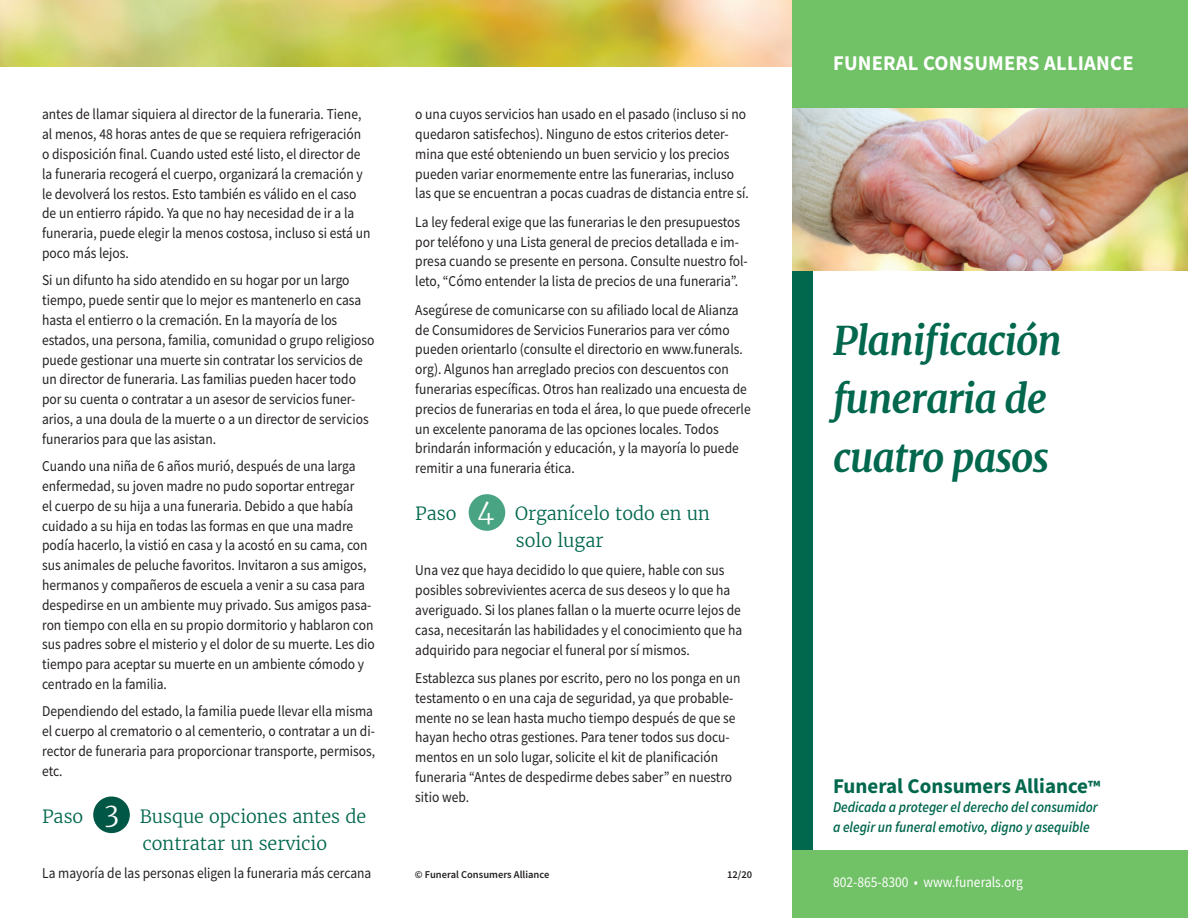
<style>
.page{position:relative;width:1188px;height:918px;background:#fff}
.page>*{position:absolute;margin:0;border:0;box-sizing:border-box;transform-origin:0 0}
.t1{font:italic 700 39px/58.5px "Merriweather";letter-spacing:-.025em;color:#01674d}
.t2{font:700 21px "Source Sans Pro";color:#01674d}
.t3{font:700 21px "Source Sans Pro";letter-spacing:.01em;color:#fff}
.t4{font:300 18px/27px "Merriweather";color:#01674d}
.t5{font:15px/19.8px "Source Sans Pro";color:#231f20;scale:.9 1}
.t6{font:italic 600 15px/19.5px "Source Sans Pro";color:#01674d;scale:.9 1}
.t7{font:15px "Source Sans Pro";color:#fff;scale:.9 1}
.t8{font:600 10.5px "Source Sans Pro";color:#231f20}
.s1{font-size:27px;color:#fff}
.s2{font-size:18px}
</style>
<div class="page">
<img style="left:0;top:0;width:793px;height:67px">
<div style="left:469px;top:494px;width:36px;height:37px;background:#48a483;border-radius:50%"></div>
<div style="left:93px;top:797px;width:37px;height:36px;background:#005746;border-radius:50%"></div>
<div style="left:793px;top:264px;width:20px;height:586px;background:#01674d"></div>
<div style="left:793px;top:850px;width:395px;height:68px;background:#71c167"></div>
<div style="left:793px;top:0;width:395px;height:108px;background:#71c167"></div>
<img style="left:793px;top:108px;width:395px;height:162px">
<p class="t5" style="left:42px;top:105px;width:366px">antes de llamar siquiera al director de la funeraria. Tiene, al menos, 48 horas antes de que se requiera refrigeración o disposición final. Cuando usted esté listo, el director de la funeraria recogerá el cuerpo, organizará la cremación y le devolverá los restos. Esto también es válido en el caso de un entierro rápido. Ya que no hay necesidad de ir a la funeraria, puede elegir la menos costosa, incluso si está un poco más lejos.</p>
<p class="t5" style="left:42px;top:270px;width:371px">Si un difunto ha sido atendido en su hogar por un largo tiempo, puede sentir que lo mejor es mantenerlo en casa hasta el entierro o la cremación. En la mayoría de los estados, una persona, familia, comunidad o grupo religioso puede gestionar una muerte sin contratar los servicios de un director de funeraria. Las familias pueden hacer todo por su cuenta o contratar a un asesor de servicios funer&shy;arios, a una doula de la muerte o a un director de servicios funerarios para que las asistan.</p>
<p class="t5" style="left:42px;top:456px;width:371px">Cuando una niña de 6 años murió, después de una larga enfermedad, su joven madre no pudo soportar entregar<br>el cuerpo de su hija a una funeraria. Debido a que había cuidado a su hija en todas las formas en que una madre podía hacerlo, la vistió en casa y la acostó en su cama, con sus animales de peluche favoritos. Invitaron a sus amigos, hermanos y compañeros de escuela a venir a su casa para despedirse en un ambiente muy privado. Sus amigos pasa&shy;ron tiempo con ella en su propio dormitorio y hablaron con sus padres sobre el misterio y el dolor de su muerte. Les dio tiempo para aceptar su muerte en un ambiente cómodo y centrado en la familia.</p>
<p class="t5" style="left:42px;top:701px;width:372px">Dependiendo del estado, la familia puede llevar ella misma el cuerpo al crematorio o al cementerio, o contratar a un di&shy;rector de funeraria para proporcionar transporte, permisos, etc.</p>
<p class="t4" style="left:143px;top:803px;width:225px;text-indent:-101px">Paso <span class="s1">3</span> Busque opciones antes de contratar un servicio</p>
<p class="t5" style="left:42px;top:863px;width:367px">La mayoría de las personas eligen la funeraria más cercana</p>
<p class="t5" style="left:415px;top:104px;width:372px">o una cuyos servicios han usado en el pasado (incluso si no quedaron satisfechos). Ninguno de estos criterios deter&shy;mina que esté obteniendo un buen servicio y los precios pueden variar enormemente entre las funerarias, incluso las que se encuentran a pocas cuadras de distancia entre sí.</p>
<p class="t5" style="left:415px;top:212px;width:371px">La ley federal exige que las funerarias le den presupuestos por teléfono y una Lista general de precios detallada e im&shy;presa cuando se presente en persona. Consulte nuestro fol&shy;leto, “Cómo entender la lista de precios de una funeraria”.</p>
<p class="t5" style="left:415px;top:300px;width:374px">Asegúrese de comunicarse con su afiliado local de Alianza de Consumidores de Servicios Funerarios para ver cómo pueden orientarlo (consulte el directorio en www.funerals. org). Algunos han arreglado precios con descuentos con funerarias específicas. Otros han realizado una encuesta de precios de funerarias en toda el área, lo que puede ofrecerle un excelente panorama de las opciones locales. Todos brindarán información y educación, y la mayoría lo puede remitir a una funeraria ética.</p>
<p class="t4" style="left:415px;top:500px;width:296px;text-align:center">Paso <span class="s1">4</span> Organícelo todo en un solo lugar</p>
<p class="t5" style="left:415px;top:560px;width:365px">Una vez que haya decidido lo que quiere, hable con sus posibles sobrevivientes acerca de sus deseos y lo que ha averiguado. Si los planes fallan o la muerte ocurre lejos de casa, necesitarán las habilidades y el conocimiento que ha adquirido para negociar el funeral por sí mismos.</p>
<p class="t5" style="left:415px;top:668px;width:363px">Establezca sus planes por escrito, pero no los ponga en un testamento o en una caja de seguridad, ya que probable&shy;mente no se lean hasta mucho tiempo después de que se hayan hecho otras gestiones. Para tener todos sus docu&shy;mentos en un solo lugar, solicite el kit de planificación funeraria “Antes de despedirme debes saber” en nuestro sitio web.</p>
<p class="t8" style="left:415px;top:868px;width:136px">© Funeral Consumers Alliance</p>
<p class="t8" style="left:727px;top:868px;width:27px">12/20</p>
<p class="t3" style="left:833px;top:49px;width:302px">FUNERAL CONSUMERS ALLIANCE</p>
<p class="t1" style="left:833px;top:312px;width:230px">Planificación funeraria de cuatro pasos</p>
<p class="t2" style="left:833px;top:772px;width:269px">Funeral Consumers Alliance<span class="s2">™</span></p>
<p class="t6" style="left:833px;top:797px;width:296px">Dedicada a proteger el derecho del consumidor a elegir un funeral emotivo, digno y asequible</p>
<p class="t7" style="left:833px;top:873px;width:212px">802-865-8300 • www.funerals.org</p>
</div>
